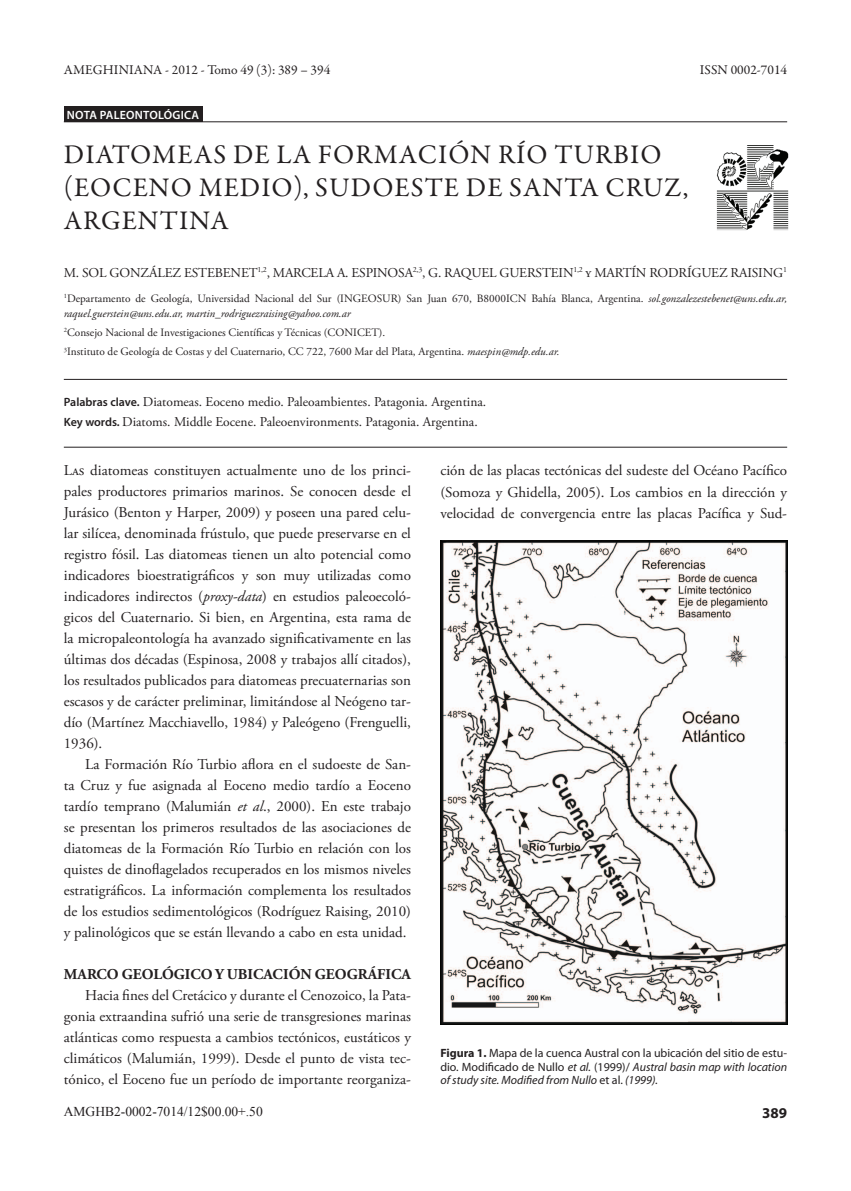
<style>
.page{position:relative;width:851px;height:1191px;background:#fff}
.page>*{position:absolute;margin:0;border:0;box-sizing:border-box;transform-origin:0 0}
.t1{font:27px/33px "Garamond Premr Pro";letter-spacing:.04em;color:#231f20}
.t2{font:15px/21px "Adobe Garamond Pro";color:#231f20;text-align:justify}
.t3{font:700 15px "Adobe Garamond Pro";letter-spacing:.005em;color:#231f20}
.t4{font:700 15px "Myriad";color:#231f20}
.t5{font:13.5px/20.4px "Adobe Garamond Pro";color:#231f20}
.t6{font:13.5px "Garamond Premr Pro";color:#231f20}
.t7{font:13.5px "Times New Roman";color:#231f20}
.t8{font:12px/13.5px "Myriad Pro";color:#231f20;text-align:justify}
.t9{font:600 12px "Myriad Pro";letter-spacing:.02em;color:#fff}
.t10{font:11.25px/15px "Adobe Garamond Pro";color:#231f20}
.s1{font-style:italic}
.s2{font-family:"Myriad Pro";font-weight:600;font-size:12px}
.s3{font-weight:700}
</style>
<div class="page">
<hr style="left:64px;top:379px;width:723px;height:1px;background:#231f20">
<hr style="left:64px;top:447px;width:723px;height:1px;background:#231f20">
<img style="left:716px;top:145px;width:73px;height:86px">
<div style="left:64px;top:106px;width:138px;height:16px;background:#231f20"></div>
<hr style="left:64px;top:121px;width:723px;height:1px;background:#231f20">
<img style="left:440px;top:540px;width:347px;height:484px">
<p class="t6" style="left:64px;top:61px;width:268px">AMEGHINIANA - 2012 - Tomo 49 (3): 389 – 394</p>
<p class="t6" style="left:699px;top:61px;width:89px">ISSN 0002-7014</p>
<p class="t9" style="left:67px;top:107px;width:134px">Nota paleontológica</p>
<h1 class="t1" style="left:64px;top:139px;width:626px">DIATOMEAS DE LA FORMACIÓN RÍO TURBIO (EOCENO MEDIO), SUDOESTE DE SANTA CRUZ,<br>ARGENTINA</h1>
<p class="t5" style="left:64px;top:262px;width:724px">M. SOL GONZÁLEZ ESTEBENET<sup>1,2</sup>, MARCELA A. ESPINOSA<sup>2,3</sup>, G. RAQUEL GUERSTEIN<sup>1,2</sup> y MARTÍN RODRÍGUEZ RAISING<sup>1</sup></p>
<p class="t10" style="left:64px;top:291px;width:724px"><sup>1</sup>Departamento de Geología, Universidad Nacional del Sur (INGEOSUR) San Juan 670, B8000ICN Bahía Blanca, Argentina. <span class="s1">sol.gonzalezestebenet@uns.edu.ar, raquel.guerstein@uns.edu.ar, martin_rodriguezraising@yahoo.com.ar</span></p>
<p class="t10" style="left:64px;top:323px;width:497px;line-height:19.2px"><sup>2</sup>Consejo Nacional de Investigaciones Científicas y Técnicas (CONICET).<br><sup>3</sup>Instituto de Geología de Costas y del Cuaternario, CC 722, 7600 Mar del Plata, Argentina. <span class="s1">maespin@mdp.edu.ar.</span></p>
<p class="t5" style="left:64px;top:392px;width:424px"><span class="s2">Palabras clave.</span> Diatomeas. Eoceno medio. Paleoambientes. Patagonia. Argentina.<br><span class="s2">Key words.</span> Diatoms. Middle Eocene. Paleoenvironments. Patagonia. Argentina.</p>
<p class="t2" style="left:64px;top:460px;width:349px">Las diatomeas constituyen actualmente uno de los princi&shy;pales productores primarios marinos. Se conocen desde el Jurásico (Benton y Harper, 2009) y poseen una pared celu&shy;lar silícea, denominada frústulo, que puede preservarse en el registro fósil. Las diatomeas tienen un alto potencial como indicadores bioestratigráficos y son muy utilizadas como indicadores indirectos (<span class="s1">proxy-data</span>) en estudios paleoecoló&shy;gicos del Cuaternario. Si bien, en Argentina, esta rama de la micropaleontología ha avanzado significativamente en las últimas dos décadas (Espinosa, 2008 y trabajos allí citados), los resultados publicados para diatomeas precuaternarias son escasos y de carácter preliminar, limitándose al Neógeno tar&shy;dío (Martínez Macchiavello, 1984) y Paleógeno (Frenguelli, 1936).</p>
<p class="t2" style="left:64px;top:754px;width:349px;text-indent:21px">La Formación Río Turbio aflora en el sudoeste de San&shy;ta Cruz y fue asignada al Eoceno medio tardío a Eoceno tardío temprano (Malumián <span class="s1">et al</span>., 2000). En este trabajo se presentan los primeros resultados de las asociaciones de diatomeas de la Formación Río Turbio en relación con los quistes de dinoflagelados recuperados en los mismos niveles estratigráficos. La información complementa los resultados de los estudios sedimentológicos (Rodríguez Raising, 2010) y palinológicos que se están llevando a cabo en esta unidad.</p>
<p class="t3" style="left:64px;top:965px;width:348px">MARCO GEOLÓGICO Y UBICACIÓN GEOGRÁFICA</p>
<p class="t2" style="left:64px;top:985px;width:348px;text-indent:21px">Hacia fines del Cretácico y durante el Cenozoico, la Pata&shy;gonia extraandina sufrió una serie de transgresiones marinas atlánticas como respuesta a cambios tectónicos, eustáticos y climáticos (Malumián, 1999). Desde el punto de vista tec&shy;tónico, el Eoceno fue un período de importante reorganiza-</p>
<p class="t2" style="left:440px;top:461px;width:348px">ción de las placas tectónicas del sudeste del Océano Pacífico (Somoza y Ghidella, 2005). Los cambios en la dirección y velocidad de convergencia entre las placas Pacífica y Sud-</p>
<p class="t8" style="left:440px;top:1046px;width:348px"><span class="s3">Figura 1.</span> Mapa de la cuenca Austral con la ubicación del sitio de estu&shy;dio. Modificado de Nullo <span class="s1">et al.</span> (1999)/ <span class="s1">Austral basin map with location of study site. Modified from Nullo</span> et al. <span class="s1">(1999).</span></p>
<p class="t7" style="left:64px;top:1102px;width:200px">AMGHB2-0002-7014/12$00.00+.50</p>
<p class="t4" style="left:762px;top:1105px;width:26px">389</p>
</div>
